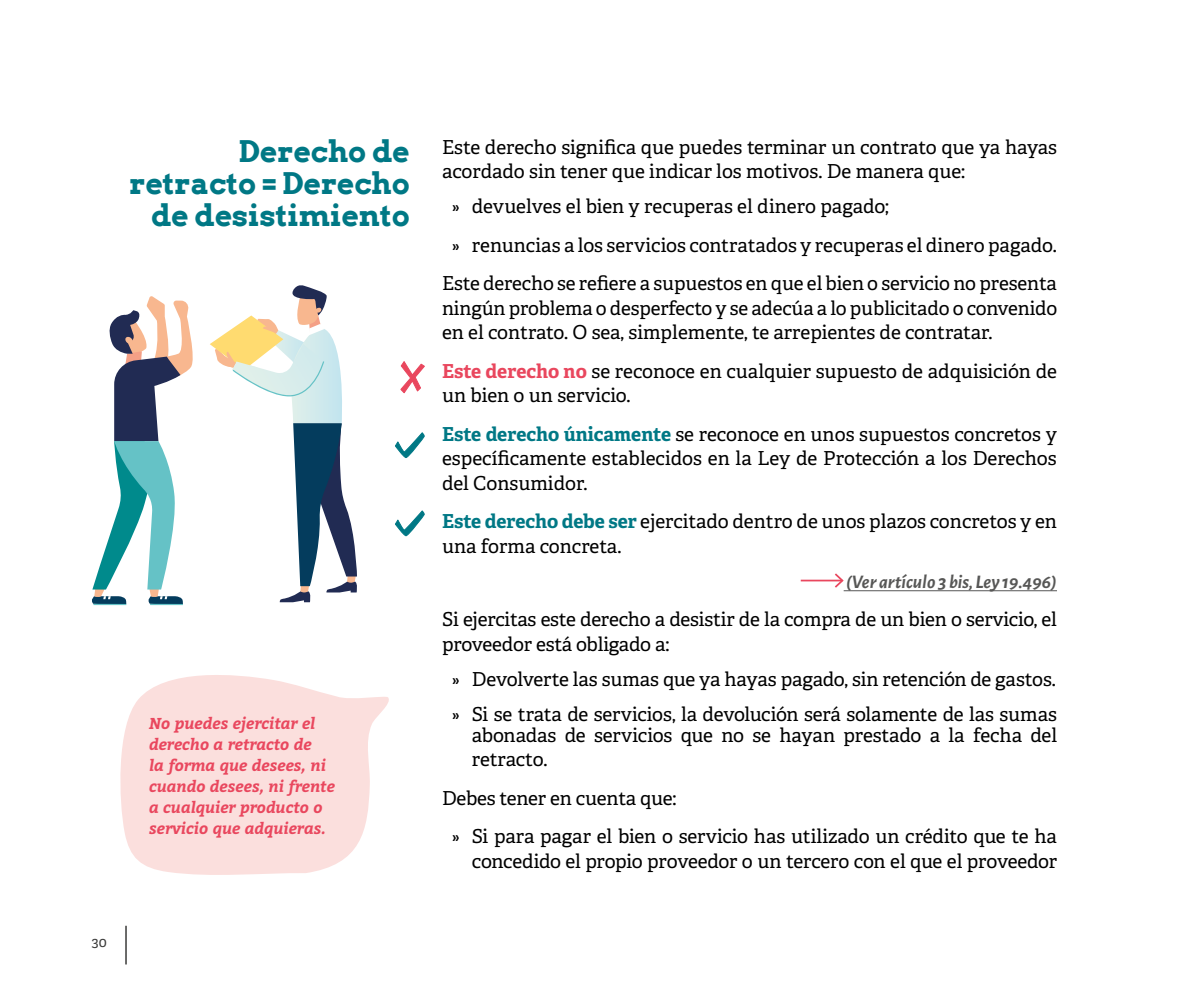
<style>
.page{position:relative;width:1191px;height:993px;background:#fff}
.page>*{position:absolute;margin:0;border:0;box-sizing:border-box;transform-origin:0 0}
.subtitulo1{font:700 29.75px/32px "Arvo";color:#007885;text-align:right}
.TEXTO_PÁRRAFO_NORMAL{font:19.25px/24.5px "Adelle";letter-spacing:-.005em;color:#000}
.link_ver_ley{font:italic 700 19.25px "Alegreya Sans";color:#575756}
.nota_bonus_ok{font:italic 700 15.75px/21px "Bitter";color:#e9475e}
.t1{font:14px "Adelle";color:#3c3c3b}
.s1{font-weight:700;color:#e9475e}
.s2{font-weight:700;color:#007885}
</style>
<div class="page">
<svg style="left:120px;top:675px;width:269px;height:200px;fill:#fbdfdd"></svg>
<hr style="left:843px;top:590px;width:214px;height:1px;background:#575756">
<hr style="left:800px;top:579px;width:42px;height:2px;background:#e9475e">
<svg style="left:833px;top:573px;width:11px;height:15px"></svg>
<svg style="left:400px;top:361px;width:25px;height:33px"></svg>
<svg style="left:395px;top:432px;width:30px;height:26px"></svg>
<svg style="left:395px;top:510px;width:30px;height:26px"></svg>
<hr style="left:150px;top:603px;width:33px;height:2px;background:#65c2c6">
<hr style="left:93px;top:603px;width:33px;height:2px;background:#65c2c6">
<svg style="left:92px;top:296px;width:101px;height:308px"></svg>
<svg style="left:210px;top:285px;width:147px;height:317px"></svg>
<hr style="left:125px;top:925px;width:2px;height:39px;background:#575756">
<p class="subtitulo1" style="left:129px;top:134px;width:282px">Derecho de retracto = Derecho de desistimiento</p>
<p class="t1" style="left:92px;top:933px;width:16px">30</p>
<p class="nota_bonus_ok" style="left:149px;top:712px;width:187px">No puedes ejercitar el derecho a retracto de<br>la forma que desees, ni cuando desees, ni frente a cualquier producto o servicio que adquieras.</p>
<p class="TEXTO_PÁRRAFO_NORMAL" style="left:442px;top:135px;width:616px">Este derecho significa que puedes terminar un contrato que ya hayas acordado sin tener que indicar los motivos. De manera que:</p>
<p class="TEXTO_PÁRRAFO_NORMAL" style="left:452px;top:194px;width:438px">» devuelves el bien y recuperas el dinero pagado;</p>
<p class="TEXTO_PÁRRAFO_NORMAL" style="left:452px;top:233px;width:606px">» renuncias a los servicios contratados y recuperas el dinero pagado.</p>
<p class="TEXTO_PÁRRAFO_NORMAL" style="left:442px;top:271px;width:617px;text-align:justify">Este derecho se refiere a supuestos en que el bien o servicio no presenta ningún problema o desperfecto y se adecúa a lo publicitado o convenido en el contrato. O sea, simplemente, te arrepientes de contratar.</p>
<p class="TEXTO_PÁRRAFO_NORMAL" style="left:442px;top:359px;width:616px"><span class="s1">Este derecho no</span> se reconoce en cualquier supuesto de adquisición de un bien o un servicio.</p>
<p class="TEXTO_PÁRRAFO_NORMAL" style="left:442px;top:422px;width:616px;text-align:justify"><span class="s2">Este derecho únicamente</span> se reconoce en unos supuestos concretos y específicamente establecidos en la Ley de Protección a los Derechos del Consumidor.</p>
<p class="TEXTO_PÁRRAFO_NORMAL" style="left:442px;top:509px;width:616px"><span class="s2">Este derecho debe ser</span> ejercitado dentro de unos plazos concretos y en una forma concreta.</p>
<p class="link_ver_ley" style="left:846px;top:567px;width:212px">(Ver artículo 3 bis, Ley 19.496)</p>
<p class="TEXTO_PÁRRAFO_NORMAL" style="left:442px;top:607px;width:616px">Si ejercitas este derecho a desistir de la compra de un bien o servicio, el proveedor está obligado a:</p>
<p class="TEXTO_PÁRRAFO_NORMAL" style="left:452px;top:666px;width:605px">» Devolverte las sumas que ya hayas pagado, sin retención de gastos.</p>
<p class="TEXTO_PÁRRAFO_NORMAL" style="left:452px;top:703px;width:606px;line-height:21px;text-align:right">» Si se trata de servicios, la devolución será solamente de las sumas abonadas de servicios que no se hayan prestado a la fecha del</p>
<p class="TEXTO_PÁRRAFO_NORMAL" style="left:472px;top:747px;width:77px">retracto.</p>
<p class="TEXTO_PÁRRAFO_NORMAL" style="left:442px;top:785px;width:236px">Debes tener en cuenta que:</p>
<p class="TEXTO_PÁRRAFO_NORMAL" style="left:452px;top:824px;width:606px;text-align:right">» Si para pagar el bien o servicio has utilizado un crédito que te ha concedido el propio proveedor o un tercero con el que el proveedor</p>
</div>
